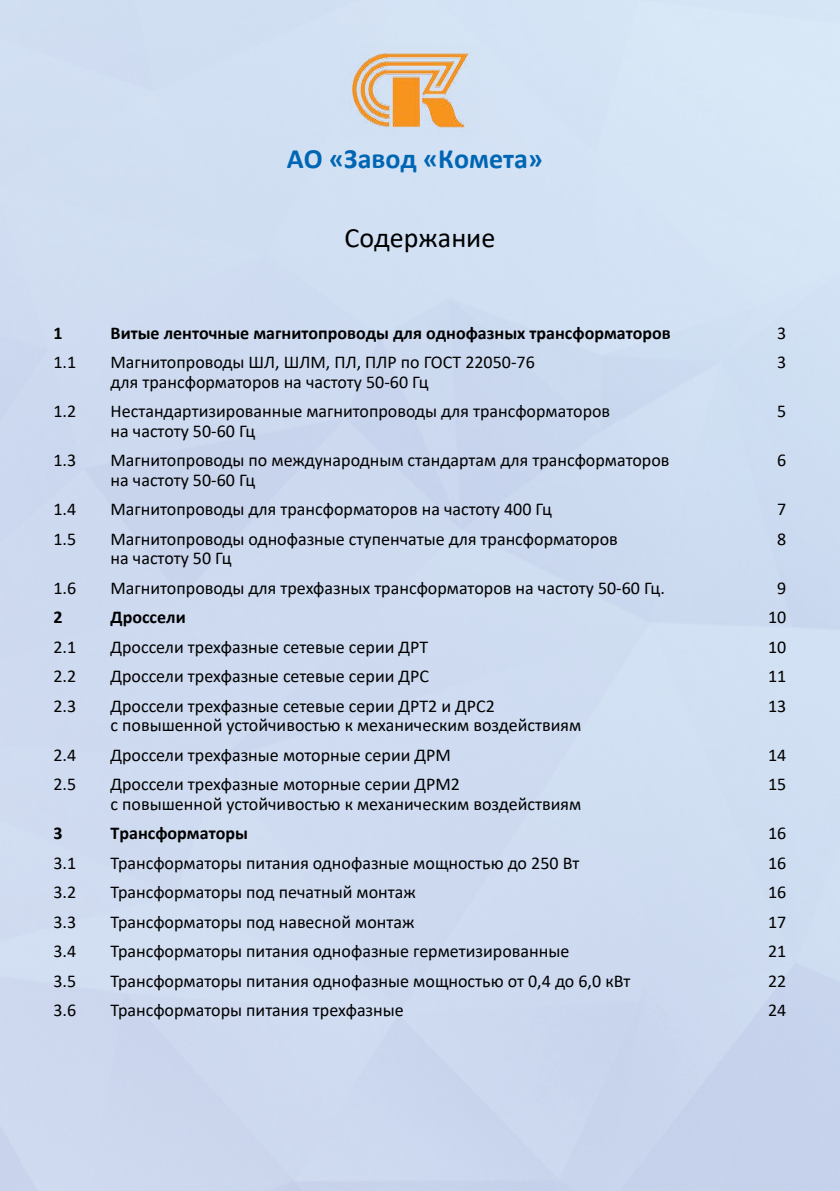
<style>
.page{position:relative;width:840px;height:1191px;background:#fff}
.page>*{position:absolute;margin:0;border:0;box-sizing:border-box;transform-origin:0 0}
.t1{font:700 28px "Calibri";color:#0066b3}
.t2{font:28px "Calibri";color:#000}
.t3{font:18px/19.4px "Calibri";color:#000}
.t4{font:700 18px "Calibri";color:#000}
</style>
<div class="page">
<img style="left:340px;top:45px;width:139px;height:91px">
<h1 class="t1" style="left:286px;top:139px;width:258px">АО «Завод «Комета»</h1>
<h1 class="t2" style="left:344px;top:218px;width:152px">Содержание</h1>
<p class="t4" style="left:53px;top:320px;width:11px">1</p>
<p class="t4" style="left:110px;top:320px;width:561px">Витые ленточные магнитопроводы для однофазных трансформаторов</p>
<p class="t3" style="left:776px;top:323px;width:11px">3</p>
<p class="t3" style="left:53px;top:352px;width:24px">1.1</p>
<p class="t3" style="left:110px;top:352px;width:425px">Магнитопроводы ШЛ, ШЛМ, ПЛ, ПЛР по ГОСТ 22050-76 для трансформаторов на частоту 50-60 Гц</p>
<p class="t3" style="left:776px;top:352px;width:11px">3</p>
<p class="t3" style="left:53px;top:401px;width:24px">1.2</p>
<p class="t3" style="left:110px;top:401px;width:501px">Нестандартизированные магнитопроводы для трансформаторов на частоту 50-60 Гц</p>
<p class="t3" style="left:776px;top:401px;width:11px">5</p>
<p class="t3" style="left:53px;top:450px;width:24px">1.3</p>
<p class="t3" style="left:110px;top:450px;width:560px">Магнитопроводы по международным стандартам для трансформаторов на частоту 50-60 Гц</p>
<p class="t3" style="left:776px;top:450px;width:11px">6</p>
<p class="t3" style="left:53px;top:499px;width:24px">1.4</p>
<p class="t3" style="left:110px;top:499px;width:442px">Магнитопроводы для трансформаторов на частоту 400 Гц</p>
<p class="t3" style="left:776px;top:499px;width:11px">7</p>
<p class="t3" style="left:53px;top:528px;width:24px">1.5</p>
<p class="t3" style="left:110px;top:528px;width:508px">Магнитопроводы однофазные ступенчатые для трансформаторов на частоту 50 Гц</p>
<p class="t3" style="left:776px;top:528px;width:11px">8</p>
<p class="t3" style="left:53px;top:577px;width:24px">1.6</p>
<p class="t3" style="left:110px;top:577px;width:555px">Магнитопроводы для трехфазных трансформаторов на частоту 50-60 Гц.</p>
<p class="t3" style="left:776px;top:577px;width:11px">9</p>
<p class="t4" style="left:53px;top:604px;width:11px">2</p>
<p class="t4" style="left:110px;top:604px;width:77px">Дроссели</p>
<p class="t3" style="left:767px;top:607px;width:20px">10</p>
<p class="t3" style="left:53px;top:636px;width:24px">2.1</p>
<p class="t3" style="left:110px;top:636px;width:319px">Дроссели трехфазные сетевые серии ДРТ</p>
<p class="t3" style="left:767px;top:636px;width:20px">10</p>
<p class="t3" style="left:53px;top:666px;width:24px">2.2</p>
<p class="t3" style="left:110px;top:666px;width:320px">Дроссели трехфазные сетевые серии ДРС</p>
<p class="t3" style="left:767px;top:666px;width:20px">11</p>
<p class="t3" style="left:53px;top:695px;width:24px">2.3</p>
<p class="t3" style="left:110px;top:695px;width:472px">Дроссели трехфазные сетевые серии ДРТ2 и ДРС2<br>с повышенной устойчивостью к механическим воздействиям</p>
<p class="t3" style="left:767px;top:695px;width:20px">13</p>
<p class="t3" style="left:53px;top:744px;width:24px">2.4</p>
<p class="t3" style="left:110px;top:744px;width:341px">Дроссели трехфазные моторные серии ДРМ</p>
<p class="t3" style="left:767px;top:744px;width:20px">14</p>
<p class="t3" style="left:53px;top:774px;width:24px">2.5</p>
<p class="t3" style="left:110px;top:774px;width:472px">Дроссели трехфазные моторные серии ДРМ2<br>с повышенной устойчивостью к механическим воздействиям</p>
<p class="t3" style="left:767px;top:774px;width:20px">15</p>
<p class="t4" style="left:53px;top:820px;width:11px">3</p>
<p class="t4" style="left:110px;top:820px;width:139px">Трансформаторы</p>
<p class="t3" style="left:767px;top:823px;width:20px">16</p>
<p class="t3" style="left:53px;top:852px;width:24px">3.1</p>
<p class="t3" style="left:110px;top:852px;width:470px">Трансформаторы питания однофазные мощностью до 250 Вт</p>
<p class="t3" style="left:767px;top:852px;width:20px">16</p>
<p class="t3" style="left:53px;top:882px;width:24px">3.2</p>
<p class="t3" style="left:110px;top:882px;width:306px">Трансформаторы под печатный монтаж</p>
<p class="t3" style="left:767px;top:882px;width:20px">16</p>
<p class="t3" style="left:53px;top:911px;width:24px">3.3</p>
<p class="t3" style="left:110px;top:911px;width:305px">Трансформаторы под навесной монтаж</p>
<p class="t3" style="left:767px;top:911px;width:20px">17</p>
<p class="t3" style="left:53px;top:941px;width:24px">3.4</p>
<p class="t3" style="left:110px;top:941px;width:460px">Трансформаторы питания однофазные герметизированные</p>
<p class="t3" style="left:767px;top:941px;width:20px">21</p>
<p class="t3" style="left:53px;top:970px;width:24px">3.5</p>
<p class="t3" style="left:110px;top:970px;width:521px">Трансформаторы питания однофазные мощностью от 0,4 до 6,0 кВт</p>
<p class="t3" style="left:767px;top:970px;width:20px">22</p>
<p class="t3" style="left:53px;top:1000px;width:24px">3.6</p>
<p class="t3" style="left:110px;top:1000px;width:294px">Трансформаторы питания трехфазные</p>
<p class="t3" style="left:767px;top:1000px;width:20px">24</p>
</div>
